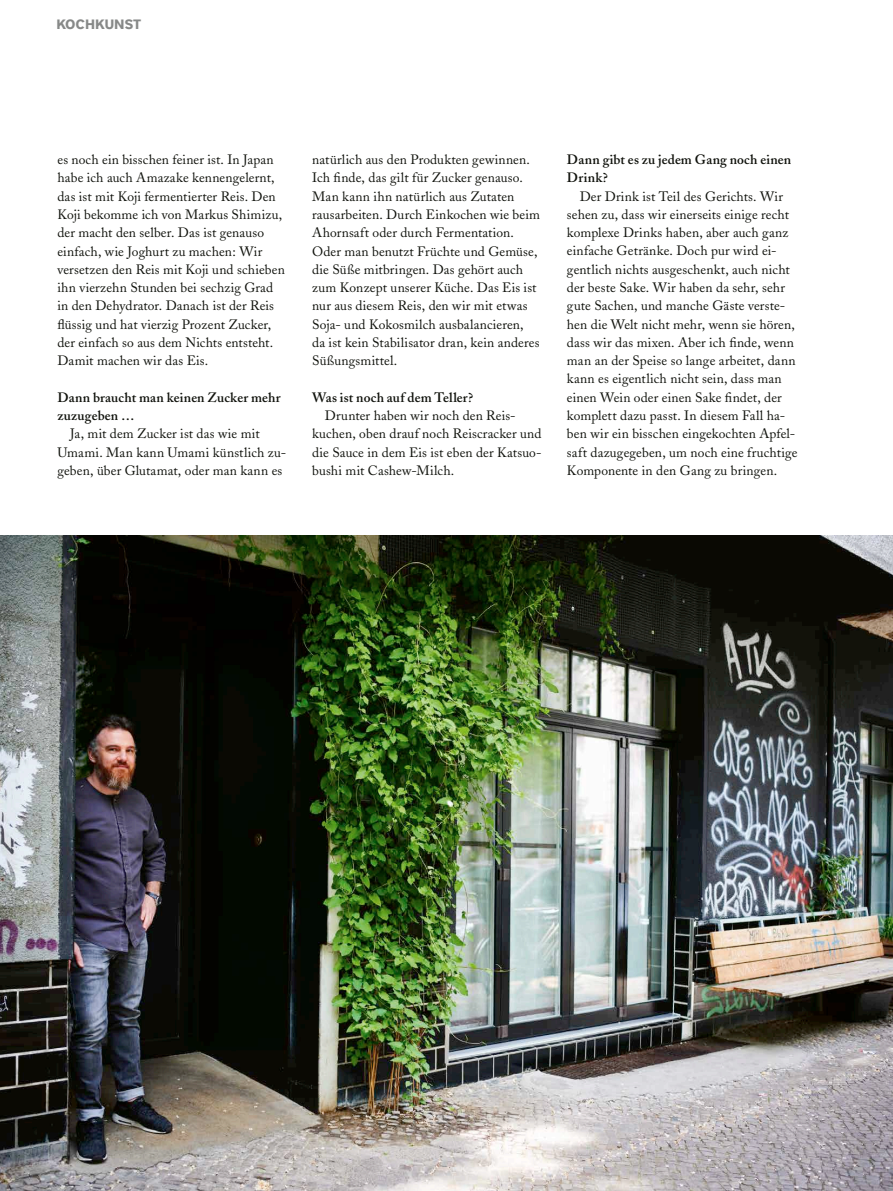
<style>
.page{position:relative;width:893px;height:1191px;background:#fff}
.page>*{position:absolute;margin:0;border:0;box-sizing:border-box;transform-origin:0 0}
.t1{font:13.5px/18.3px "Adobe Caslon";letter-spacing:.01em;color:#10120c}
.t2{font:600 13.5px/18.3px "Adobe Caslon";letter-spacing:.015em;color:#10120c}
.t3{font:700 13.5px "District";color:#878988}
</style>
<div class="page">
<img style="left:0;top:536px;width:893px;height:655px">
<p class="t3" style="left:56px;top:16px;width:86px">KOCHKUNST</p>
<p class="t1" style="left:57px;top:151px;width:229px">es noch ein bisschen feiner ist. In Japan habe ich auch Amazake kennengelernt, das ist mit Koji fermentierter Reis. Den Koji bekomme ich von Markus Shimizu, der macht den selber. Das ist genauso einfach, wie Joghurt zu machen: Wir versetzen den Reis mit Koji und schieben ihn vierzehn Stunden bei sechzig Grad in den Dehydrator. Danach ist der Reis flüssig und hat vierzig Prozent Zucker, der einfach so aus dem Nichts entsteht.<br>Damit machen wir das Eis.</p>
<p class="t2" style="left:57px;top:388px;width:225px">Dann braucht man keinen Zucker mehr zuzugeben …</p>
<p class="t1" style="left:57px;top:425px;width:230px;text-indent:13px">Ja, mit dem Zucker ist das wie mit<br>Umami. Man kann Umami künstlich zu&shy;geben, über Glutamat, oder man kann es</p>
<p class="t1" style="left:312px;top:151px;width:229px">natürlich aus den Produkten gewinnen.<br>Ich finde, das gilt für Zucker genauso.<br>Man kann ihn natürlich aus Zutaten rausarbeiten. Durch Einkochen wie beim Ahornsaft oder durch Fermentation.<br>Oder man benutzt Früchte und Gemüse, die Süße mitbringen. Das gehört auch zum Konzept unserer Küche. Das Eis ist nur aus diesem Reis, den wir mit etwas Soja- und Kokosmilch ausbalancieren, da ist kein Stabilisator dran, kein anderes Süßungsmittel.</p>
<p class="t2" style="left:312px;top:388px;width:163px">Was ist noch auf dem Teller?</p>
<p class="t1" style="left:312px;top:406px;width:231px;text-indent:13px">Drunter haben wir noch den Reis&shy;kuchen, oben drauf noch Reiscracker und die Sauce in dem Eis ist eben der Katsuo&shy;bushi mit Cashew-Milch.</p>
<p class="t2" style="left:567px;top:150px;width:226px">Dann gibt es zu jedem Gang noch einen<br>Drink?</p>
<p class="t1" style="left:567px;top:187px;width:232px;text-indent:13px">Der Drink ist Teil des Gerichts. Wir sehen zu, dass wir einerseits einige recht komplexe Drinks haben, aber auch ganz einfache Getränke. Doch pur wird ei&shy;gentlich nichts ausgeschenkt, auch nicht der beste Sake. Wir haben da sehr, sehr gute Sachen, und manche Gäste verste&shy;hen die Welt nicht mehr, wenn sie hören, dass wir das mixen. Aber ich finde, wenn man an der Speise so lange arbeitet, dann kann es eigentlich nicht sein, dass man einen Wein oder einen Sake findet, der komplett dazu passt. In diesem Fall ha&shy;ben wir ein bisschen eingekochten Apfel&shy;saft dazugegeben, um noch eine fruchtige Komponente in den Gang zu bringen.</p>
</div>
